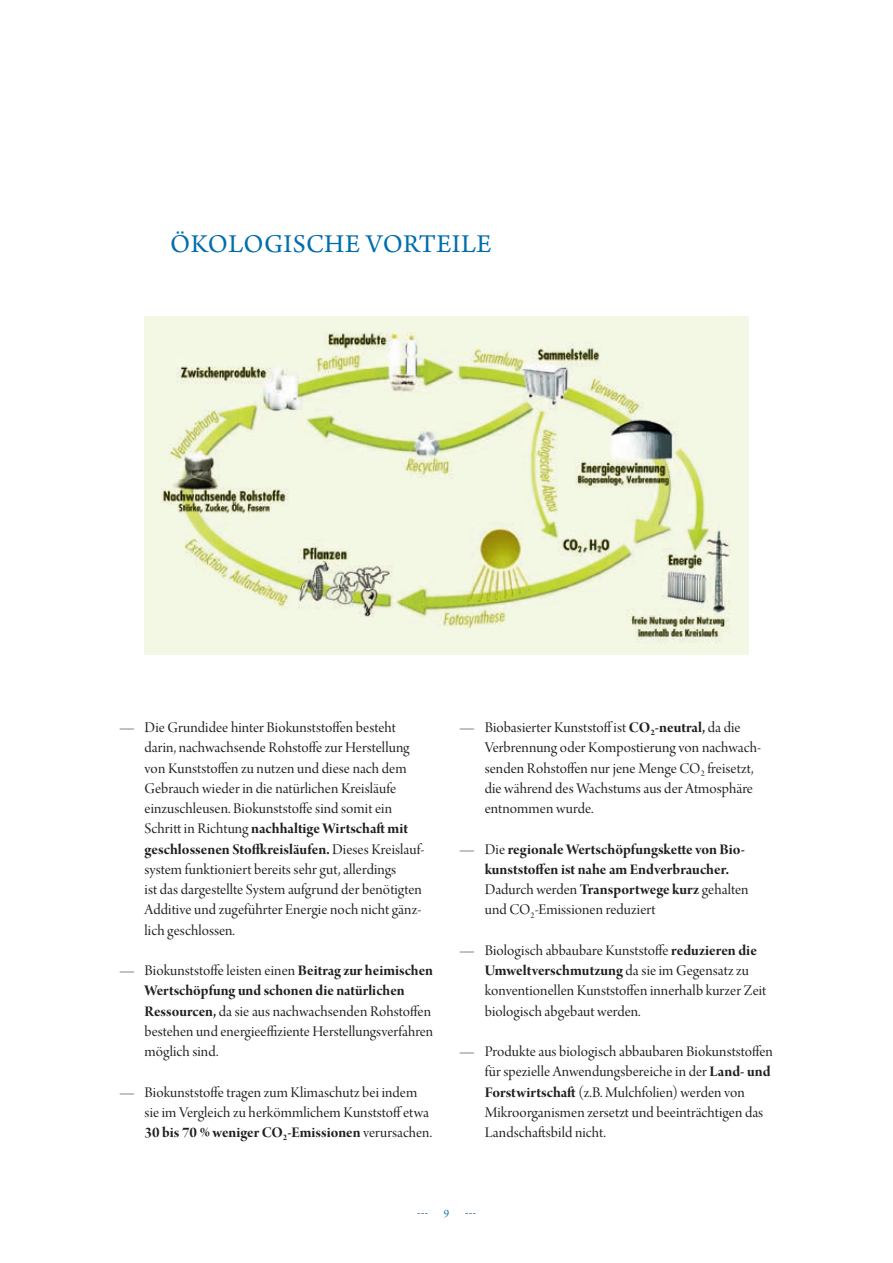
<style>
.page{position:relative;width:893px;height:1263px;background:#fff}
.page>*{position:absolute;margin:0;border:0;box-sizing:border-box;transform-origin:0 0}
.t1{font:27px "Arno Pro";letter-spacing:.015em;color:#006dad}
.t2{font:15.75px/20.2px "Arno Pro Display";letter-spacing:.005em;color:#231f20}
.t3{font:15.75px/20.2px "Arno Pro Bold Display";color:#231f20}
.t4{font:12px "Arno Pro Display";color:#006dad}
.s1{font-family:"Arno Pro Display"}
.s2{font-family:"Arno Pro Bold Display"}
</style>
<div class="page">
<img style="left:145px;top:317px;width:603px;height:337px">
<h1 class="t1" style="left:170px;top:229px;width:323px">ÖKOLOGISCHE VORTEILE</h1>
<p class="t2" style="left:145px;top:718px;width:267px;text-indent:-26px">— Die Grundidee hinter Biokunststoffen besteht darin, nachwachsende Rohstoffe zur Herstellung von Kunststoffen zu nutzen und diese nach dem Gebrauch wieder in die natürlichen Kreisläufe einzuschleusen. Biokunststoffe sind somit ein</p>
<p class="t3" style="left:145px;top:819px;width:280px"><span class="s1">Schritt in Richtung</span> nachhaltige Wirtschaft mit geschlossenen Stoffkreisläufen. <span class="s1">Dieses Kreislauf-</span></p>
<p class="t2" style="left:145px;top:860px;width:279px">system funktioniert bereits sehr gut, allerdings<br>ist das dargestellte System aufgrund der benötigten Additive und zugeführter Energie noch nicht gänz&shy;lich geschlossen.</p>
<p class="t2" style="left:119px;top:961px;width:315px">— Biokunststoffe leisten einen <span class="s2">Beitrag zur heimischen</span></p>
<p class="t3" style="left:145px;top:981px;width:262px">Wertschöpfung und schonen die natürlichen</p>
<p class="t2" style="left:145px;top:1002px;width:290px"><span class="s2">Ressourcen,</span> da sie aus nachwachsenden Rohstoffen bestehen und energieeffiziente Herstellungsverfahren möglich sind.</p>
<p class="t2" style="left:145px;top:1083px;width:286px;text-indent:-26px">— Biokunststoffe tragen zum Klimaschutz bei indem sie im Vergleich zu herkömmlichem Kunststoff etwa</p>
<p class="t3" style="left:145px;top:1123px;width:289px">30 bis 70 % weniger CO<sub>2</sub>-Emissionen <span class="s1">verursachen.</span></p>
<p class="t2" style="left:485px;top:718px;width:278px;text-indent:-26px">— Biobasierter Kunststoff ist <span class="s2">CO</span><sub>2</sub><span class="s2">-neutral,</span> da die Verbrennung oder Kompostierung von nachwach&shy;senden Rohstoffen nur jene Menge CO<sub>2</sub> freisetzt, die während des Wachstums aus der Atmosphäre entnommen wurde.</p>
<p class="t3" style="left:459px;top:840px;width:287px;text-align:center"><span class="s1">— Die</span> regionale Wertschöpfungskette von Bio&shy;kunststoffen ist nahe am Endverbraucher.</p>
<p class="t2" style="left:485px;top:880px;width:265px">Dadurch werden <span class="s2">Transportwege kurz</span> gehalten und CO<sub>2</sub>-Emissionen reduziert</p>
<p class="t2" style="left:459px;top:941px;width:299px">— Biologisch abbaubare Kunststoffe <span class="s2">reduzieren die</span></p>
<p class="t3" style="left:485px;top:961px;width:266px">Umweltverschmutzung <span class="s1">da sie im Gegensatz zu</span></p>
<p class="t2" style="left:485px;top:982px;width:283px">konventionellen Kunststoffen innerhalb kurzer Zeit biologisch abgebaut werden.</p>
<p class="t2" style="left:485px;top:1042px;width:290px;text-indent:-26px">— Produkte aus biologisch abbaubaren Biokunststoffen für spezielle Anwendungsbereiche in der <span class="s2">Land- und Forstwirtschaft</span> (z.B. Mulchfolien) werden von Mikroorganismen zersetzt und beeinträchtigen das Landschaftsbild nicht.</p>
<p class="t4" style="left:444px;top:1207px;width:7px">9</p>
</div>
